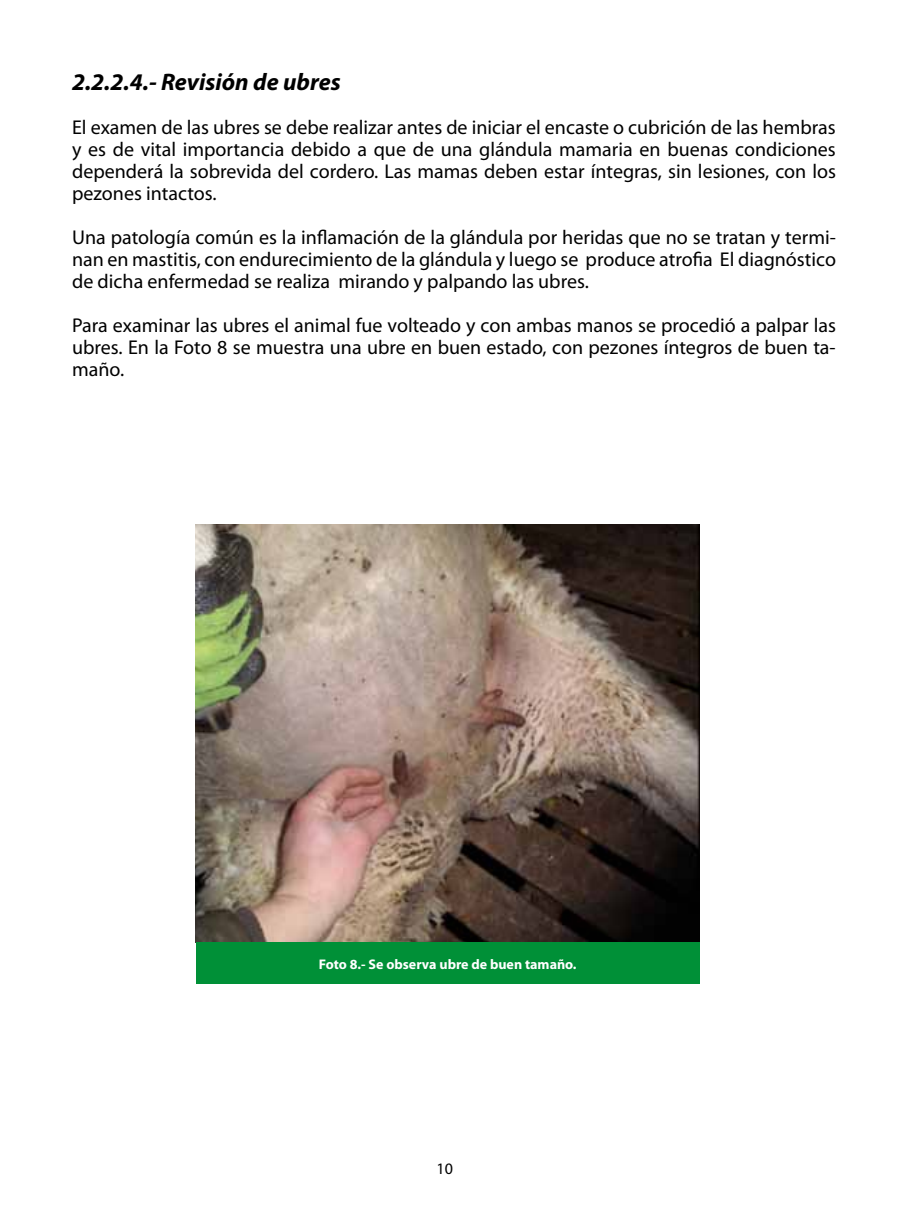
<style>
.page{position:relative;width:908px;height:1219px;background:#fff}
.page>*{position:absolute;margin:0;border:0;box-sizing:border-box;transform-origin:0 0}
.t1{font:italic 700 24px "Myriad Pro";color:#000}
.t2{font:20px/22px "Myriad Pro";color:#000;text-align:justify}
.t3{font:16px "Myriad Pro";color:#000}
.t4{font:700 14px "Myriad Pro";color:#fff}
</style>
<div class="page">
<img style="left:196px;top:524px;width:503px;height:418px">
<div style="left:196px;top:943px;width:503px;height:41px;background:#009037"></div>
<p class="t1" style="left:72px;top:66px;width:270px">2.2.2.4.- Revisión de ubres</p>
<p class="t2" style="left:72px;top:116px;width:765px">El examen de las ubres se debe realizar antes de iniciar el encaste o cubrición de las hembras y es de vital importancia debido a que de una glándula mamaria en buenas condiciones dependerá la sobrevida del cordero. Las mamas deben estar íntegras, sin lesiones, con los pezones intactos.</p>
<p class="t2" style="left:72px;top:226px;width:765px">Una patología común es la inflamación de la glándula por heridas que no se tratan y termi&shy;nan en mastitis, con endurecimiento de la glándula y luego se produce atrofia El diagnóstico de dicha enfermedad se realiza mirando y palpando las ubres.</p>
<p class="t2" style="left:72px;top:314px;width:765px">Para examinar las ubres el animal fue volteado y con ambas manos se procedió a palpar las ubres. En la Foto 8 se muestra una ubre en buen estado, con pezones íntegros de buen ta&shy;maño.</p>
<p class="t4" style="left:318px;top:955px;width:259px">Foto 8.- Se observa ubre de buen tamaño.</p>
<p class="t3" style="left:436px;top:1159px;width:18px">10</p>
</div>
